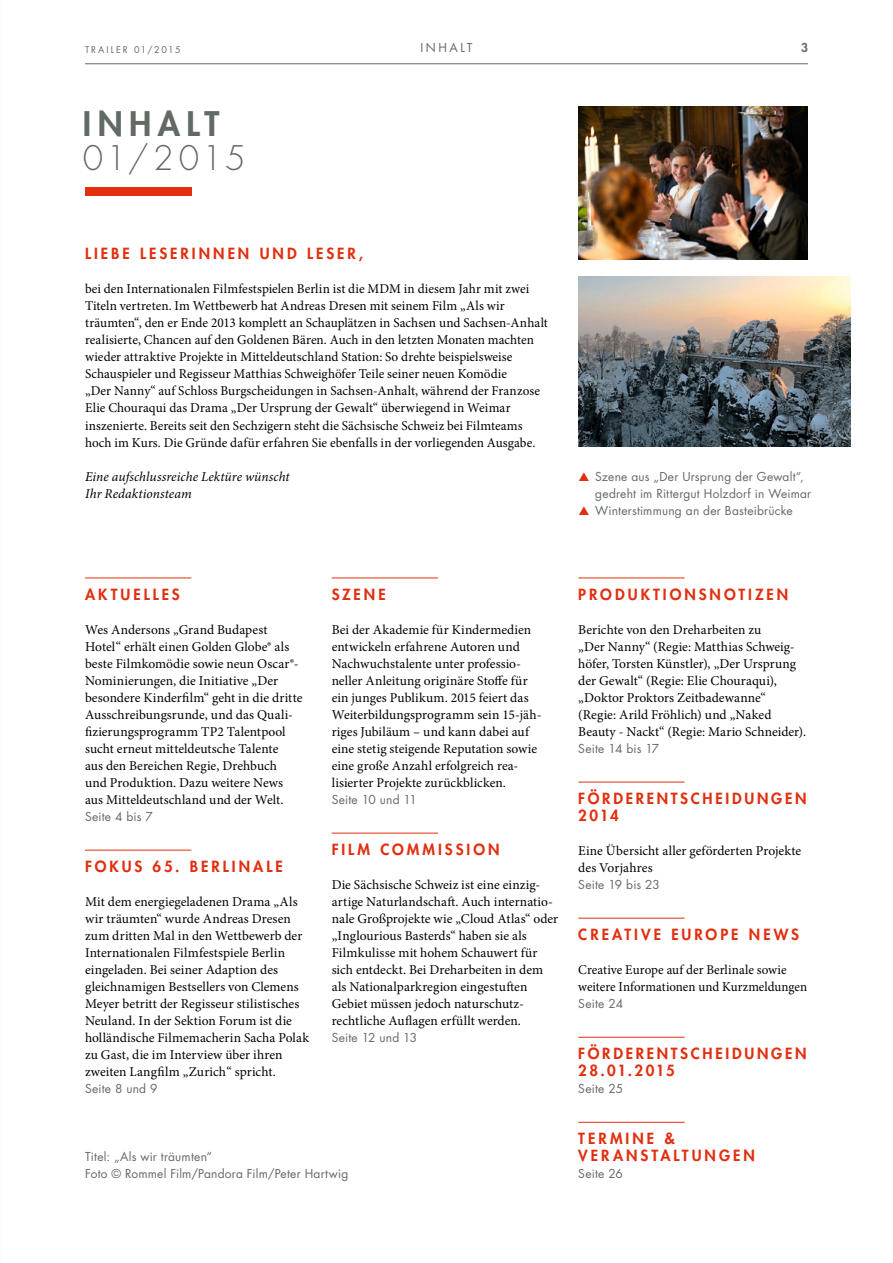
<style>
.page{position:relative;width:893px;height:1263px;background:#fff}
.page>*{position:absolute;margin:0;border:0;box-sizing:border-box;transform-origin:0 0}
.t1{font:300 33px "Futura Std";letter-spacing:.08em;color:#616b63}
.t2{font:800 33px "Futura Std";letter-spacing:.195em;color:#616b63}
.t3{font:800 15px/17px "Futura Std";letter-spacing:.195em;color:#e12f10}
.t4{font:13.5px/17px "Minion Pro";color:#000}
.t5{font:italic 13.5px/17px "Minion Pro";letter-spacing:.005em;color:#000}
.t6{font:12px/17px "Futura Std";letter-spacing:.015em;color:#616b63}
.t7{font:800 12px "Futura Std";color:#616b63}
.t8{font:9px "Futura Std";letter-spacing:.215em;color:#616b63}
</style>
<div class="page">
<hr style="left:85px;top:63px;width:723px;height:1px;background:#616b63">
<div style="left:85px;top:187px;width:106px;height:9px;background:#e12f10"></div>
<hr style="left:85px;top:578px;width:106px;height:1px;background:#e12f10">
<hr style="left:85px;top:850px;width:106px;height:1px;background:#e12f10">
<hr style="left:332px;top:578px;width:106px;height:1px;background:#e12f10">
<hr style="left:332px;top:833px;width:106px;height:1px;background:#e12f10">
<hr style="left:578px;top:578px;width:107px;height:1px;background:#e12f10">
<hr style="left:578px;top:782px;width:107px;height:1px;background:#e12f10">
<hr style="left:578px;top:918px;width:107px;height:1px;background:#e12f10">
<hr style="left:578px;top:1037px;width:107px;height:1px;background:#e12f10">
<hr style="left:578px;top:1122px;width:107px;height:1px;background:#e12f10">
<img style="left:578px;top:276px;width:272px;height:170px">
<img style="left:578px;top:106px;width:230px;height:153px">
<p class="t8" style="left:85px;top:43px;width:97px">TRAILER 01/2015</p>
<p class="t6" style="left:420px;top:40px;width:54px">INHALT</p>
<p class="t7" style="left:801px;top:40px;width:8px">3</p>
<h1 class="t2" style="left:83px;top:103px;width:138px">INHALT</h1>
<h1 class="t1" style="left:83px;top:138px;width:164px">01/2015</h1>
<p class="t3" style="left:85px;top:245px;width:280px">LIEBE LESERINNEN UND LESER,</p>
<p class="t4" style="left:85px;top:281px;width:464px">bei den Internationalen Filmfestspielen Berlin ist die MDM in diesem Jahr mit zwei Titeln vertreten. Im Wettbewerb hat Andreas Dresen mit seinem Film „Als wir träumten“, den er Ende 2013 komplett an Schauplätzen in Sachsen und Sachsen-Anhalt realisierte, Chancen auf den Goldenen Bären. Auch in den letzten Monaten machten wieder attraktive Projekte in Mitteldeutschland Station: So drehte beispielsweise Schauspieler und Regisseur Matthias Schweighöfer Teile seiner neuen Komödie<br>„Der Nanny“ auf Schloss Burgscheidungen in Sachsen-Anhalt, während der Franzose Elie Chouraqui das Drama „Der Ursprung der Gewalt“ überwiegend in Weimar inszenierte. Bereits seit den Sechzigern steht die Sächsische Schweiz bei Filmteams hoch im Kurs. Die Gründe dafür erfahren Sie ebenfalls in der vorliegenden Ausgabe.</p>
<p class="t5" style="left:85px;top:468px;width:206px">Eine aufschlussreiche Lektüre wünscht<br>Ihr Redaktionsteam</p>
<p class="t6" style="left:595px;top:468px;width:217px">Szene aus „Der Ursprung der Gewalt“, gedreht im Rittergut Holzdorf in Weimar<br>Winterstimmung an der Basteibrücke</p>
<p class="t3" style="left:85px;top:586px;width:96px">AKTUELLES</p>
<p class="t4" style="left:85px;top:621px;width:219px">Wes Andersons „Grand Budapest Hotel“ erhält einen Golden Globe® als beste Filmkomödie sowie neun Oscar®- Nominierungen, die Initiative „Der besondere Kinderfilm“ geht in die dritte Ausschreibungsrunde, und das Quali&shy;fizierungsprogramm TP2 Talentpool sucht erneut mitteldeutsche Talente<br>aus den Bereichen Regie, Drehbuch<br>und Produktion. Dazu weitere News aus Mitteldeutschland und der Welt.</p>
<p class="t6" style="left:85px;top:808px;width:69px">Seite 4 bis 7</p>
<p class="t3" style="left:85px;top:858px;width:199px">FOKUS 65. BERLINALE</p>
<p class="t4" style="left:85px;top:893px;width:226px">Mit dem energiegeladenen Drama „Als wir träumten“ wurde Andreas Dresen zum dritten Mal in den Wettbewerb der Internationalen Filmfestspiele Berlin eingeladen. Bei seiner Adaption des gleichnamigen Bestsellers von Clemens Meyer betritt der Regisseur stilistisches Neuland. In der Sektion Forum ist die holländische Filmemacherin Sacha Polak zu Gast, die im Interview über ihren zweiten Langfilm „Zurich“ spricht.</p>
<p class="t6" style="left:85px;top:1080px;width:74px">Seite 8 und 9</p>
<p class="t3" style="left:332px;top:586px;width:56px">SZENE</p>
<p class="t4" style="left:332px;top:621px;width:211px">Bei der Akademie für Kindermedien entwickeln erfahrene Autoren und Nachwuchstalente unter professio&shy;neller Anleitung originäre Stoffe für ein junges Publikum. 2015 feiert das Weiterbildungsprogramm sein 15-jäh&shy;riges Jubiläum – und kann dabei auf eine stetig steigende Reputation sowie eine große Anzahl erfolgreich rea&shy;lisierter Projekte zurückblicken.</p>
<p class="t6" style="left:332px;top:791px;width:87px">Seite 10 und 11</p>
<p class="t3" style="left:332px;top:841px;width:169px">FILM COMMISSION</p>
<p class="t4" style="left:332px;top:876px;width:228px">Die Sächsische Schweiz ist eine einzig&shy;artige Naturlandschaft. Auch internatio&shy;nale Großprojekte wie „Cloud Atlas“ oder „Inglourious Basterds“ haben sie als Filmkulisse mit hohem Schauwert für sich entdeckt. Bei Dreharbeiten in dem als Nationalparkregion eingestuften Gebiet müssen jedoch naturschutz&shy;rechtliche Auflagen erfüllt werden.</p>
<p class="t6" style="left:332px;top:1029px;width:87px">Seite 12 und 13</p>
<p class="t6" style="left:85px;top:1148px;width:265px">Titel: „Als wir träumten“<br>Foto © Rommel Film/Pandora Film/Peter Hartwig</p>
<p class="t3" style="left:578px;top:586px;width:211px">PRODUKTIONSNOTIZEN</p>
<p class="t4" style="left:578px;top:621px;width:229px">Berichte von den Dreharbeiten zu<br>„Der Nanny“ (Regie: Matthias Schweig&shy;höfer, Torsten Künstler), „Der Ursprung der Gewalt“ (Regie: Elie Chouraqui), „Doktor Proktors Zeitbadewanne“ (Regie: Arild Fröhlich) und „Naked Beauty - Nackt“ (Regie: Mario Schneider).</p>
<p class="t6" style="left:578px;top:740px;width:83px">Seite 14 bis 17</p>
<p class="t3" style="left:578px;top:790px;width:230px">FÖRDERENTSCHEIDUNGEN<br>2014</p>
<p class="t4" style="left:578px;top:842px;width:224px">Eine Übersicht aller geförderten Projekte des Vorjahres</p>
<p class="t6" style="left:578px;top:876px;width:83px">Seite 19 bis 23</p>
<p class="t3" style="left:578px;top:926px;width:222px">CREATIVE EUROPE NEWS</p>
<p class="t4" style="left:578px;top:961px;width:230px">Creative Europe auf der Berlinale sowie weitere Informationen und Kurzmeldungen</p>
<p class="t6" style="left:578px;top:995px;width:46px">Seite 24</p>
<p class="t3" style="left:578px;top:1045px;width:230px">FÖRDERENTSCHEIDUNGEN<br>28.01.2015</p>
<p class="t6" style="left:578px;top:1080px;width:46px">Seite 25</p>
<p class="t3" style="left:578px;top:1130px;width:178px">TERMINE &amp;<br>VERANSTALTUNGEN</p>
<p class="t6" style="left:578px;top:1165px;width:46px">Seite 26</p>
</div>
